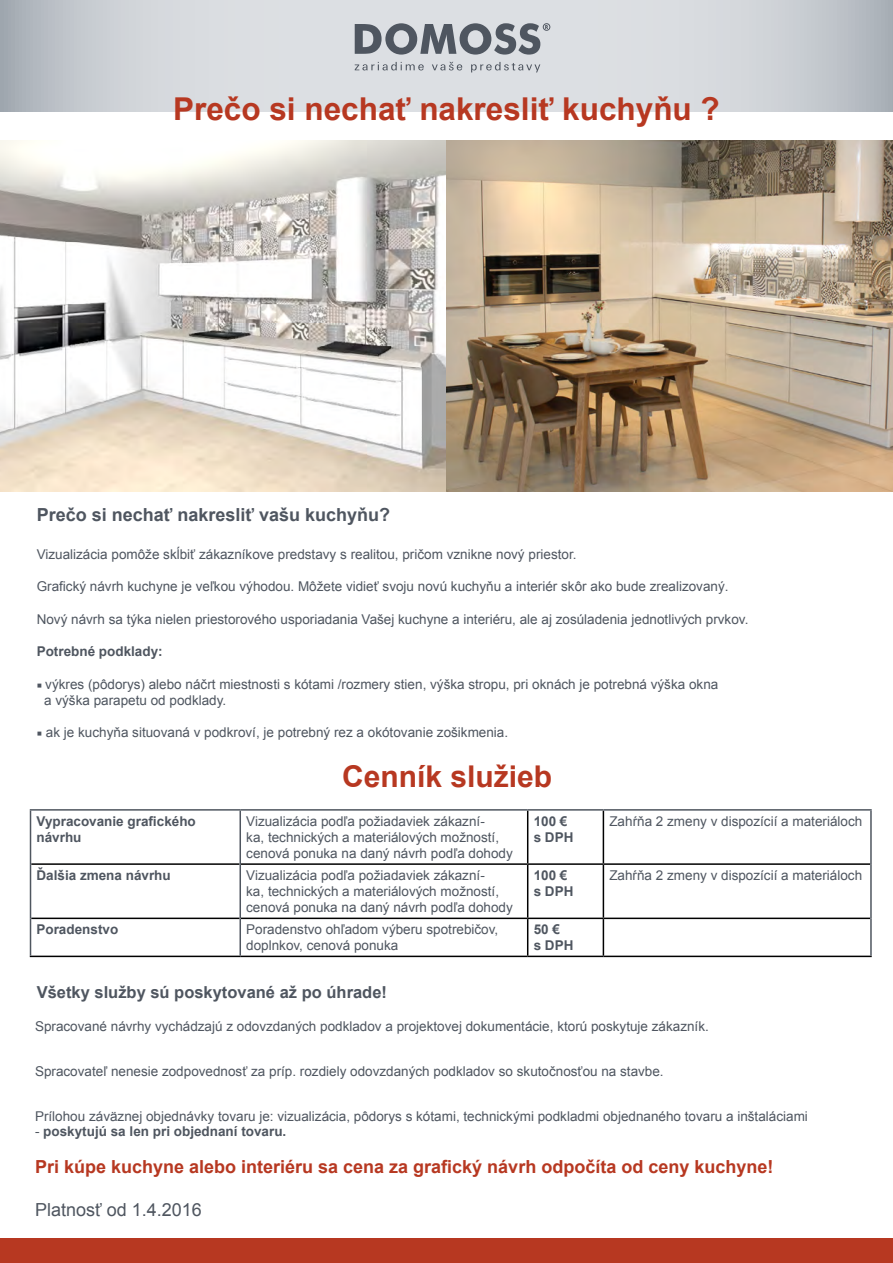
<style>
.page{position:relative;width:893px;height:1263px;background:#fff}
.page>*{position:absolute;margin:0;border:0;box-sizing:border-box;transform-origin:0 0}
.t1{font:700 31.5px "Arial";color:#b73821}
.t2{font:700 30px "Arial";color:#b73821}
.t3{font:700 18px "Arial";color:#b73821}
.t4{font:700 18px "Arial";color:#4f5660}
.t5{font:18px "Arial";color:#4f5660}
.t6{font:700 16.5px "Arial";color:#4f5660}
.t7{font:13.5px/16.2px "Arial";color:#4f5660}
.t8{font:700 13.5px/16.2px "Arial";color:#4f5660}
.s1{font-family:"Minion Pro"}
.s2{font-weight:400}
</style>
<div class="page">
<img style="left:0;top:141px;width:893px;height:350px">
<svg style="left:0;top:0;width:893px;height:112px;background:#d0d4d9"></svg>
<svg style="left:355px;top:23px;width:195px;height:32px;background:#92989f"></svg>
<svg style="left:355px;top:62px;width:69px;height:8px"></svg>
<svg style="left:432px;top:62px;width:30px;height:8px"></svg>
<svg style="left:471px;top:62px;width:69px;height:10px"></svg>
<div style="left:0;top:1238px;width:893px;height:25px;background:#b73821"></div>
<hr style="left:527px;top:811px;width:1px;height:52px;background:#000">
<hr style="left:603px;top:811px;width:1px;height:52px;background:#000">
<hr style="left:31px;top:863px;width:208px;height:2px;background:#000">
<hr style="left:241px;top:863px;width:287px;height:2px;background:#000">
<hr style="left:528px;top:863px;width:75px;height:2px;background:#000">
<hr style="left:527px;top:865px;width:1px;height:52px;background:#000">
<hr style="left:603px;top:863px;width:267px;height:2px;background:#000">
<hr style="left:603px;top:865px;width:1px;height:52px;background:#000">
<hr style="left:31px;top:917px;width:208px;height:2px;background:#000">
<hr style="left:241px;top:917px;width:287px;height:2px;background:#000">
<hr style="left:528px;top:917px;width:75px;height:2px;background:#000">
<hr style="left:527px;top:919px;width:1px;height:37px;background:#000">
<hr style="left:603px;top:917px;width:267px;height:2px;background:#000">
<hr style="left:603px;top:919px;width:1px;height:37px;background:#000">
<hr style="left:30px;top:956px;width:210px;height:1px;background:#000">
<hr style="left:240px;top:956px;width:288px;height:1px;background:#000">
<hr style="left:528px;top:956px;width:75px;height:1px;background:#000">
<hr style="left:603px;top:956px;width:269px;height:1px;background:#000">
<hr style="left:30px;top:809px;width:210px;height:2px;background:#4f5660">
<hr style="left:30px;top:811px;width:1px;height:53px;background:#4f5660">
<hr style="left:240px;top:809px;width:288px;height:2px;background:#4f5660">
<hr style="left:239px;top:811px;width:2px;height:53px;background:#4f5660">
<hr style="left:528px;top:809px;width:75px;height:2px;background:#4f5660">
<hr style="left:603px;top:809px;width:269px;height:2px;background:#4f5660">
<hr style="left:870px;top:811px;width:2px;height:53px;background:#4f5660">
<hr style="left:30px;top:864px;width:1px;height:54px;background:#4f5660">
<hr style="left:239px;top:864px;width:2px;height:54px;background:#4f5660">
<hr style="left:870px;top:864px;width:2px;height:54px;background:#4f5660">
<hr style="left:30px;top:918px;width:1px;height:38px;background:#4f5660">
<hr style="left:239px;top:918px;width:2px;height:38px;background:#4f5660">
<hr style="left:870px;top:918px;width:2px;height:38px;background:#4f5660">
<h1 class="t1" style="left:173px;top:88px;width:548px">Prečo si nechať nakresliť kuchyňu ?</h1>
<h3 class="t4" style="left:37px;top:503px;width:355px">Prečo si nechať nakresliť vašu kuchyňu?</h3>
<p class="t7" style="left:37px;top:546px;width:541px">Vizualizácia pomôže skĺbiť zákazníkove predstavy s realitou, pričom vznikne nový priestor.</p>
<p class="t7" style="left:37px;top:579px;width:693px">Grafický návrh kuchyne je veľkou výhodou. Môžete vidieť svoju novú kuchyňu a interiér skôr ako bude zrealizovaný.</p>
<p class="t7" style="left:37px;top:611px;width:713px">Nový návrh sa týka nielen priestorového usporiadania Vašej kuchyne a interiéru, ale aj zosúladenia jednotlivých prvkov.</p>
<p class="t8" style="left:37px;top:644px;width:128px">Potrebné podklady:</p>
<p class="t7" style="left:44px;top:676px;width:676px;text-indent:-8px"><span class="s1">■</span> výkres (pôdorys) alebo náčrt miestnosti s kótami /rozmery stien, výška stropu, pri oknách je potrebná výška okna a výška parapetu od podklady.</p>
<p class="t7" style="left:37px;top:725px;width:473px"><span class="s1">■</span> ak je kuchyňa situovaná v podkroví, je potrebný rez a okótovanie zošikmenia.</p>
<h2 class="t2" style="left:342px;top:757px;width:212px">Cenník služieb</h2>
<p class="t8" style="left:37px;top:813px;width:161px">Vypracovanie grafického návrhu</p>
<p class="t7" style="left:246px;top:813px;width:268px">Vizualizácia podľa požiadaviek zákazní-<br>ka, technických a materiálových možností, cenová ponuka na daný návrh podľa dohody</p>
<p class="t8" style="left:534px;top:813px;width:41px">100 € s DPH</p>
<p class="t7" style="left:609px;top:813px;width:254px">Zahŕňa 2 zmeny v dispozícií a materiáloch</p>
<p class="t8" style="left:37px;top:867px;width:136px">Ďalšia zmena návrhu</p>
<p class="t7" style="left:246px;top:867px;width:268px">Vizualizácia podľa požiadaviek zákazní-<br>ka, technických a materiálových možností, cenová ponuka na daný návrh podľa dohody</p>
<p class="t8" style="left:534px;top:867px;width:41px">100 € s DPH</p>
<p class="t7" style="left:609px;top:867px;width:254px">Zahŕňa 2 zmeny v dispozícií a materiáloch</p>
<p class="t8" style="left:36px;top:922px;width:83px">Poradenstvo</p>
<p class="t7" style="left:246px;top:921px;width:254px">Poradenstvo ohľadom výberu spotrebičov, doplnkov, cenová ponuka</p>
<p class="t8" style="left:534px;top:922px;width:41px">50 €<br>s DPH</p>
<p class="t6" style="left:37px;top:981px;width:352px">Všetky služby sú poskytované až po úhrade!</p>
<p class="t7" style="left:35px;top:1018px;width:675px">Spracované návrhy vychádzajú z odovzdaných podkladov a projektovej dokumentácie, ktorú poskytuje zákazník.</p>
<p class="t7" style="left:35px;top:1063px;width:630px">Spracovateľ nenesie zodpovednosť za príp. rozdiely odovzdaných podkladov so skutočnosťou na stavbe.</p>
<p class="t7" style="left:35px;top:1108px;width:774px">Prílohou záväznej objednávky tovaru je: vizualizácia, pôdorys s kótami, technickými podkladmi objednaného tovaru a inštaláciami</p>
<p class="t8" style="left:35px;top:1123px;width:253px"><span class="s2">-</span> poskytujú sa len pri objednaní tovaru.</p>
<h3 class="t3" style="left:35px;top:1154px;width:740px">Pri kúpe kuchyne alebo interiéru sa cena za grafický návrh odpočíta od ceny kuchyne!</h3>
<h3 class="t5" style="left:35px;top:1198px;width:168px">Platnosť od 1.4.2016</h3>
</div>
